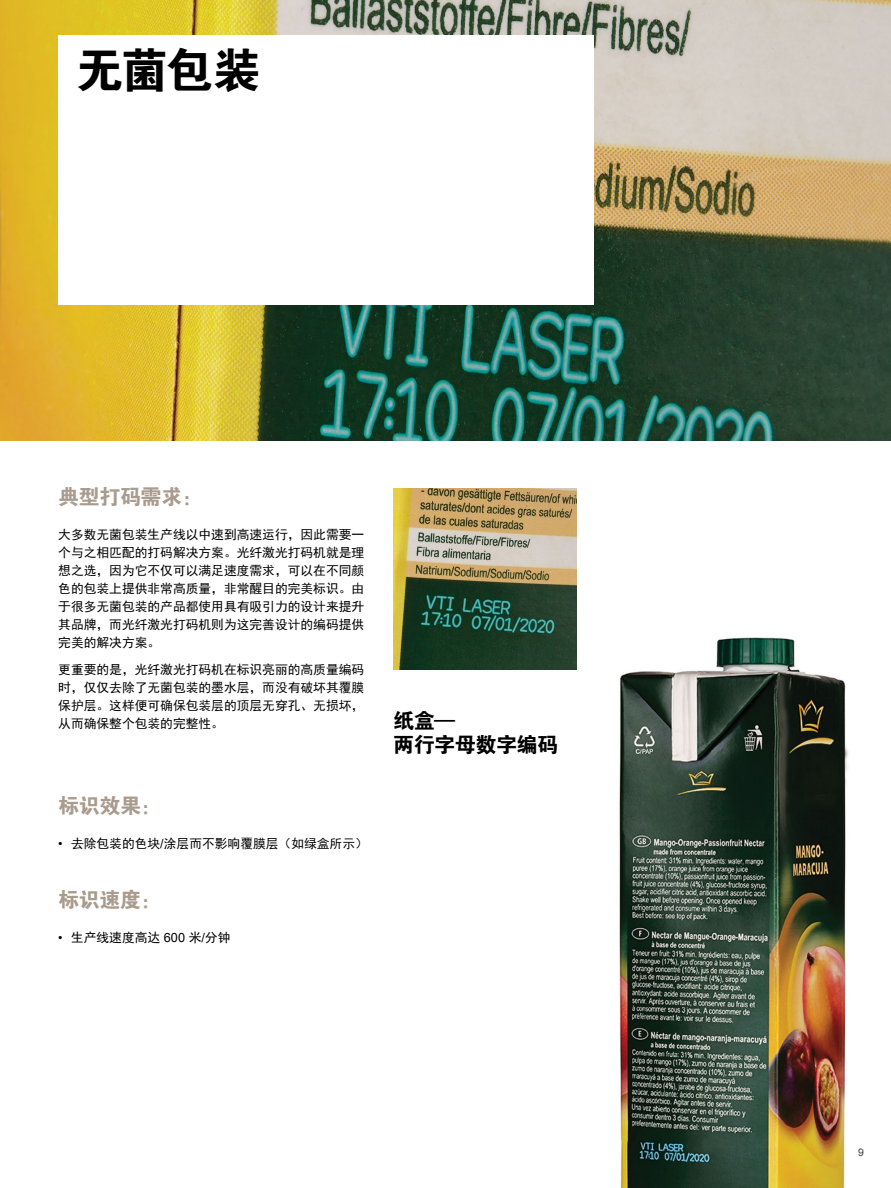
<style>
.page{position:relative;width:891px;height:1188px;background:#fff}
.page>*{position:absolute;margin:0;border:0;box-sizing:border-box;transform-origin:0 0}
.t1{font:48px "FZDHTJW GB1 0";color:#000}
.t2{font:21px "FZDHTJW GB1 0";letter-spacing:-.02em;color:#a99b8d}
.t3{font:21px/24px "FZDHTJW GB1 0";letter-spacing:-.02em;color:#000}
.t4{font:12.75px/18px "Sim Hei";color:#000;text-align:justify}
.t5{font:10.5px "Arial";color:#414042}
.s1{font-family:"Arial"}
</style>
<div class="page">
<img style="left:619px;top:637px;width:230px;height:551px">
<img style="left:0;top:0;width:891px;height:441px">
<img style="left:393px;top:489px;width:184px;height:181px">
<div style="left:58px;top:36px;width:536px;height:269px;background:#fff"></div>
<h1 class="t1" style="left:76px;top:44px;width:187px">无菌包装</h1>
<h2 class="t2" style="left:58px;top:485px;width:146px">典型打码需求：</h2>
<p class="t4" style="left:58px;top:526px;width:308px">大多数无菌包装生产线以中速到高速运行，因此需要一个与之相匹配的打码解决方案。光纤激光打码机就是理想之选，因为它不仅可以满足速度需求，可以在不同颜色的包装上提供非常高质量，非常醒目的完美标识。由于很多无菌包装的产品都使用具有吸引力的设计来提升其品牌，而光纤激光打码机则为这完善设计的编码提供完美的解决方案。</p>
<p class="t4" style="left:58px;top:660px;width:308px">更重要的是，光纤激光打码机在标识亮丽的高质量编码时，仅仅去除了无菌包装的墨水层，而没有破坏其覆膜保护层。这样便可确保包装层的顶层无穿孔、无损坏，从而确保整个包装的完整性。</p>
<h2 class="t2" style="left:58px;top:794px;width:105px">标识效果：</h2>
<p class="t4" style="left:58px;top:835px;width:311px"><span class="s1">•</span> 去除包装的色块<span class="s1">/</span>涂层而不影响覆膜层（如绿盒所示）</p>
<h2 class="t2" style="left:58px;top:888px;width:105px">标识速度：</h2>
<p class="t4" style="left:58px;top:929px;width:174px"><span class="s1">•</span> 生产线速度高达 <span class="s1">600</span> 米<span class="s1">/</span>分钟</p>
<h2 class="t3" style="left:393px;top:709px;width:167px">纸盒—<br>两行字母数字编码</h2>
<p class="t5" style="left:858px;top:1145px;width:7px">9</p>
</div>
